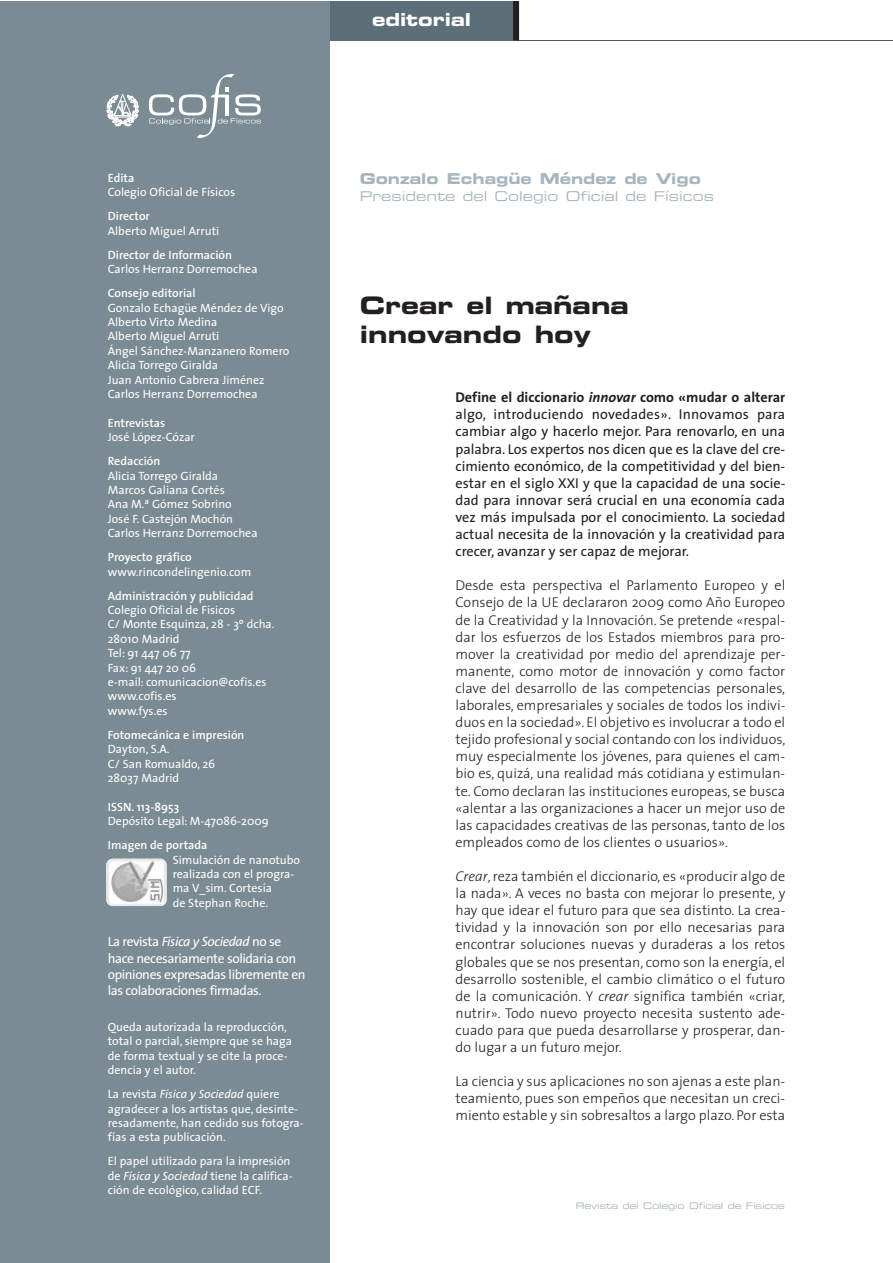
<style>
.page{position:relative;width:893px;height:1263px;background:#fff}
.page>*{position:absolute;margin:0;border:0;box-sizing:border-box;transform-origin:0 0}
.t1{font:24px/28.8px "Eurostile Bold Extended Two";color:#231f20}
.t2{font:18px "Eurostile Bold Extended Two";color:#fff}
.t3{font:15px "Eurostile Bold Extended Two";color:#a7b6be}
.t4{font:300 14.25px/17.1px "The Sans";color:#231f20;text-align:justify}
.t5{font:14.25px/17.1px "The Sans";color:#231f20;text-align:justify}
.t6{font:13.5px/16.2px "The Sans";letter-spacing:-.03em;color:#fff}
.t7{font:13.5px "Eurostile Extended Two";color:#a7b6be}
.t8{font:12px/14.4px "The Sans";color:#fff}
.t9{font:9px "Eurostile Extended Two";letter-spacing:-.02em;color:#a7b6be}
.s1{font-weight:600}
.s2{font-style:italic}
.s3{font-weight:700}
.s4{font-weight:700;font-style:italic}
</style>
<div class="page">
<div style="left:0;top:1px;width:330px;height:1262px;background:#7a8b94"></div>
<hr style="left:330px;top:40px;width:562px;height:1px;background:#57585a">
<div style="left:330px;top:1px;width:186px;height:40px;background:#5c6f78"></div>
<div style="left:513px;top:1px;width:6px;height:40px;background:#231f20"></div>
<svg style="left:107px;top:94px;width:32px;height:32px"></svg>
<svg style="left:149px;top:74px;width:112px;height:64px"></svg>
<hr style="left:226px;top:95px;width:3px;height:20px;background:#fff">
<img style="left:106px;top:859px;width:61px;height:47px">
<p class="t2" style="left:372px;top:13px;width:101px">editorial</p>
<p class="t8" style="left:108px;top:172px;width:129px"><span class="s1">Edita<br></span>Colegio Oficial de Físicos</p>
<p class="t8" style="left:108px;top:210px;width:113px"><span class="s1">Director<br></span>Alberto Miguel Arruti</p>
<p class="t8" style="left:108px;top:249px;width:151px"><span class="s1">Director de Información<br></span>Carlos Herranz Dorremochea</p>
<p class="t8" style="left:108px;top:287px;width:183px"><span class="s1">Consejo editorial<br></span>Gonzalo Echagüe Méndez de Vigo<br>Alberto Virto Medina<br>Alberto Miguel Arruti<br>Ángel Sánchez-Manzanero Romero<br>Alicia Torrego Giralda<br>Juan Antonio Cabrera Jiménez<br>Carlos Herranz Dorremochea</p>
<p class="t8" style="left:108px;top:417px;width:89px"><span class="s1">Entrevistas<br></span>José López-Cózar</p>
<p class="t8" style="left:108px;top:455px;width:151px"><span class="s1">Redacción<br></span>Alicia Torrego Giralda<br>Marcos Galiana Cortés<br>Ana M.ª Gómez Sobrino<br>José F. Castejón Mochón<br>Carlos Herranz Dorremochea</p>
<p class="t8" style="left:108px;top:551px;width:145px"><span class="s1">Proyecto gráfico </span>www.rincondelingenio.com</p>
<p class="t8" style="left:108px;top:589px;width:168px"><span class="s1">Administración y publicidad<br></span>Colegio Oficial de Físicos<br>C/ Monte Esquinza, 28 - 3º dcha.<br>28010 Madrid<br>Tel: 91 447 06 77<br>Fax: 91 447 20 06<br>e-mail: comunicacion@cofis.es www.cofis.es<br>www.fys.es</p>
<p class="t8" style="left:108px;top:729px;width:138px"><span class="s1">Fotomecánica e impresión<br></span>Dayton, S.A.<br>C/ San Romualdo, 26<br>28037 Madrid</p>
<p class="t8" style="left:108px;top:801px;width:162px"><span class="s1">ISSN. 113-8953<br></span>Depósito Legal: M-47086-2009</p>
<p class="t8" style="left:173px;top:839px;width:129px;text-indent:-65px"><span class="s1">Imagen de portada<br></span>Simulación de nanotubo realizada con el progra&shy;ma V_sim. Cortesía<br>de Stephan Roche.</p>
<p class="t6" style="left:108px;top:935px;width:199px">La revista <span class="s2">Física y Sociedad</span> no se hace necesariamente solidaria con opiniones expresadas libremente en las colaboraciones firmadas.</p>
<p class="t8" style="left:108px;top:1021px;width:186px">Queda autorizada la reproducción, total o parcial, siempre que se haga de forma textual y se cite la proce&shy;dencia y el autor.</p>
<p class="t8" style="left:108px;top:1088px;width:198px">La revista <span class="s2">Física y Sociedad</span> quiere agradecer a los artistas que, desinte&shy;resadamente, han cedido sus fotogra&shy;fías a esta publicación.</p>
<p class="t8" style="left:108px;top:1155px;width:186px">El papel utilizado para la impresión de <span class="s2">Física y Sociedad</span> tiene la califica&shy;ción de ecológico, calidad ECF.</p>
<p class="t3" style="left:360px;top:173px;width:343px">Gonzalo Echagüe Méndez de Vigo</p>
<p class="t7" style="left:360px;top:191px;width:356px">Presidente del Colegio Oficial de Físicos</p>
<p class="t1" style="left:360px;top:293px;width:271px">Crear el mañana innovando hoy</p>
<p class="t5" style="left:455px;top:390px;width:331px"><span class="s3">Define el diccionario</span> <span class="s4">innovar</span> <span class="s3">como «mudar o alterar </span>algo, introduciendo novedades». Innovamos para cambiar algo y hacerlo mejor. Para renovarlo, en una palabra. Los expertos nos dicen que es la clave del cre&shy;cimiento económico, de la competitividad y del bien&shy;estar en el siglo XXI y que la capacidad de una socie&shy;dad para innovar será crucial en una economía cada vez más impulsada por el conocimiento. La sociedad actual necesita de la innovación y la creatividad para crecer, avanzar y ser capaz de mejorar.</p>
<p class="t4" style="left:455px;top:578px;width:331px">Desde esta perspectiva el Parlamento Europeo y el Consejo de la UE declararon 2009 como Año Europeo de la Creatividad y la Innovación. Se pretende «respal&shy;dar los esfuerzos de los Estados miembros para pro&shy;mover la creatividad por medio del aprendizaje per&shy;manente, como motor de innovación y como factor clave del desarrollo de las competencias personales, laborales, empresariales y sociales de todos los indivi&shy;duos en la sociedad». El objetivo es involucrar a todo el tejido profesional y social contando con los individuos, muy especialmente los jóvenes, para quienes el cam&shy;bio es, quizá, una realidad más cotidiana y estimulan&shy;te. Como declaran las instituciones europeas, se busca «alentar a las organizaciones a hacer un mejor uso de las capacidades creativas de las personas, tanto de los empleados como de los clientes o usuarios».</p>
<p class="t4" style="left:455px;top:869px;width:331px"><span class="s2">Crear</span>, reza también el diccionario, es «producir algo de la nada». A veces no basta con mejorar lo presente, y hay que idear el futuro para que sea distinto. La crea&shy;tividad y la innovación son por ello necesarias para encontrar soluciones nuevas y duraderas a los retos globales que se nos presentan, como son la energía, el desarrollo sostenible, el cambio climático o el futuro de la comunicación. Y <span class="s2">crear</span> significa también «criar, nutrir». Todo nuevo proyecto necesita sustento ade&shy;cuado para que pueda desarrollarse y prosperar, dan&shy;do lugar a un futuro mejor.</p>
<p class="t4" style="left:455px;top:1074px;width:331px">La ciencia y sus aplicaciones no son ajenas a este plan&shy;teamiento, pues son empeños que necesitan un creci&shy;miento estable y sin sobresaltos a largo plazo. Por esta</p>
<p class="t9" style="left:576px;top:1202px;width:211px">Revista del Colegio Oficial de Físicos</p>
</div>
